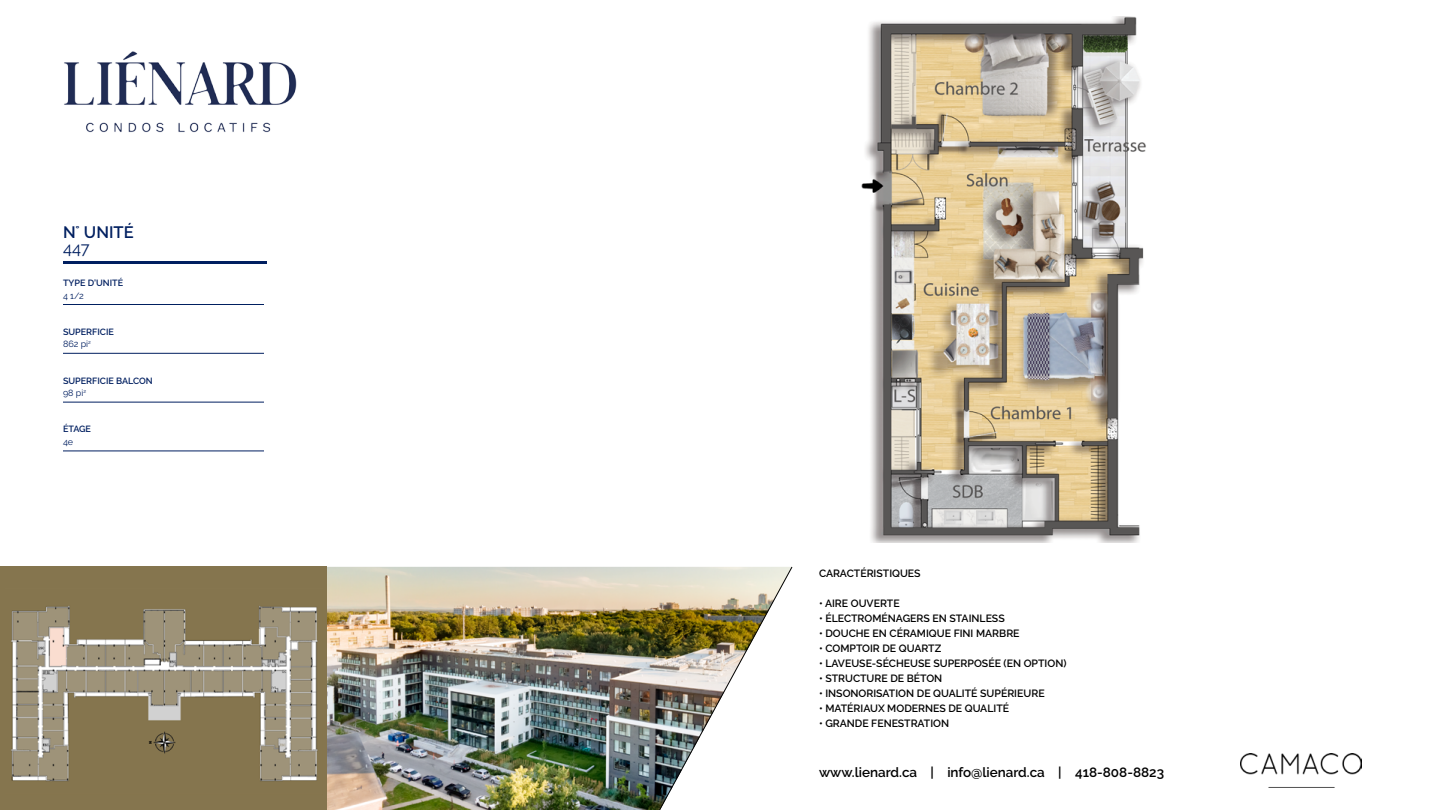
<style>
.page{position:relative;width:1440px;height:810px;background:#fff}
.page>*{position:absolute;margin:0;border:0;box-sizing:border-box;transform-origin:0 0}
.t1{font:600 16.5px "Raleway";color:#001f60}
.t2{font:16.5px "Raleway";color:#001f60}
.t3{font:600 13.5px "Raleway";color:#000}
.t4{font:600 10.5px "Raleway";color:#000}
.t5{font:600 9px "Raleway";color:#001f60}
.t6{font:9px "Raleway";color:#001f60}
</style>
<div class="page">
<img style="left:326px;top:567px;width:328px;height:243px">
<img style="left:654px;top:566px;width:139px;height:244px">
<img style="left:1240px;top:753px;width:122px;height:35px">
<img style="left:64px;top:51px;width:233px;height:82px">
<hr style="left:63px;top:262px;width:204px;height:2px;background:#001f60">
<hr style="left:63px;top:304px;width:201px;height:1px;background:#001f60">
<hr style="left:63px;top:353px;width:201px;height:1px;background:#001f60">
<hr style="left:63px;top:402px;width:201px;height:1px;background:#001f60">
<hr style="left:63px;top:451px;width:201px;height:1px;background:#001f60">
<div style="left:0;top:567px;width:326px;height:243px;background:#85754e"></div>
<img style="left:861px;top:16px;width:285px;height:527px">
<img style="left:11px;top:606px;width:307px;height:176px">
<h1 class="t1" style="left:63px;top:222px;width:72px">N˚ UNITÉ</h1>
<h1 class="t2" style="left:63px;top:239px;width:28px">447</h1>
<p class="t6" style="left:63px;top:291px;width:22px">4 1/2</p>
<p class="t5" style="left:63px;top:278px;width:62px">TYPE D’UNITÉ</p>
<p class="t5" style="left:63px;top:326px;width:52px">SUPERFICIE</p>
<p class="t6" style="left:63px;top:339px;width:29px">862 pi<sup>2</sup></p>
<p class="t5" style="left:63px;top:375px;width:91px">SUPERFICIE BALCON</p>
<p class="t6" style="left:63px;top:388px;width:25px">98 pi<sup>2</sup></p>
<p class="t5" style="left:63px;top:424px;width:30px">ÉTAGE</p>
<p class="t6" style="left:63px;top:437px;width:12px">4e</p>
<p class="t4" style="left:819px;top:567px;width:103px">CARACTÉRISTIQUES</p>
<p class="t4" style="left:819px;top:597px;width:82px">• AIRE OUVERTE</p>
<p class="t4" style="left:819px;top:612px;width:187px">• ÉLECTROMÉNAGERS EN STAINLESS</p>
<p class="t4" style="left:819px;top:627px;width:202px">• DOUCHE EN CÉRAMIQUE FINI MARBRE</p>
<p class="t4" style="left:819px;top:642px;width:124px">• COMPTOIR DE QUARTZ</p>
<p class="t4" style="left:819px;top:657px;width:249px">• LAVEUSE-SÉCHEUSE SUPERPOSÉE (EN OPTION)</p>
<p class="t4" style="left:819px;top:672px;width:125px">• STRUCTURE DE BÉTON</p>
<p class="t4" style="left:819px;top:687px;width:227px">• INSONORISATION DE QUALITÉ SUPÉRIEURE</p>
<p class="t4" style="left:819px;top:702px;width:192px">• MATÉRIAUX MODERNES DE QUALITÉ</p>
<p class="t4" style="left:819px;top:717px;width:132px">• GRANDE FENESTRATION</p>
<p class="t3" style="left:819px;top:765px;width:347px">www.lienard.ca | info@lienard.ca | 418-808-8823</p>
</div>
